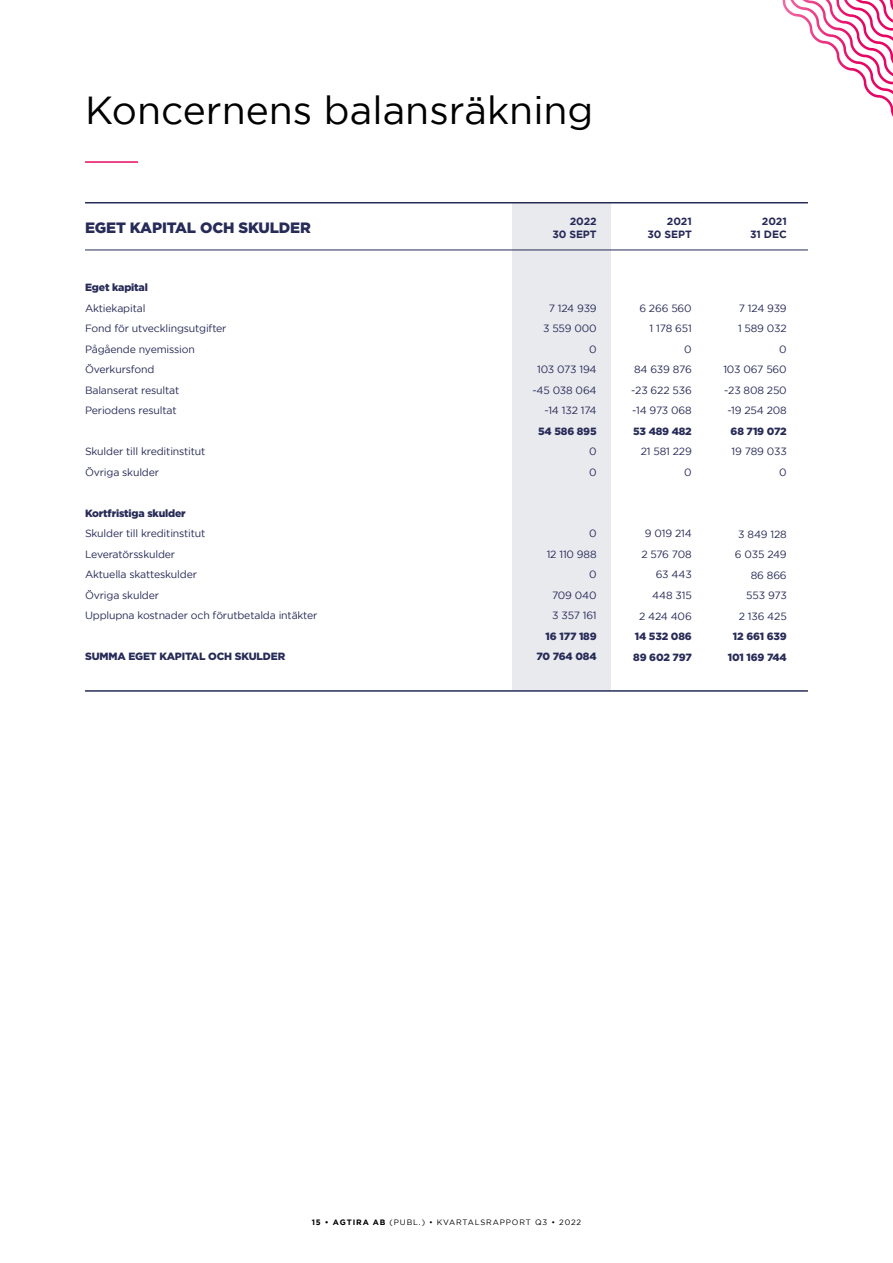
<style>
.page{position:relative;width:893px;height:1263px;background:#fff}
.page>*{position:absolute;margin:0;border:0;box-sizing:border-box;transform-origin:0 0}
.t1{font:39px "Gotham";color:#000}
.t2{font:900 15px "Gotham";letter-spacing:-.01em;color:#272b57}
.t3{font:10.5px/20.5px "Gotham";letter-spacing:-.015em;color:#272b57;text-align:right}
.t4{font:900 10.5px/20.5px "Gotham";letter-spacing:-.015em;color:#272b57;text-align:right}
.t5{font:700 10.5px/12.8px "Gotham";letter-spacing:-.01em;color:#262957;text-align:right}
.t6{font:7.8px "Gotham";letter-spacing:.11em;color:#000}
.s1{font-weight:700}
</style>
<div class="page">
<div style="left:512px;top:202px;width:98px;height:488px;background:#e9eaee"></div>
<hr style="left:85px;top:161px;width:53px;height:2px;background:#e60965">
<hr style="left:85px;top:202px;width:723px;height:1px;background:#272b57">
<hr style="left:85px;top:250px;width:723px;height:1px;background:#272b57">
<hr style="left:85px;top:690px;width:723px;height:2px;background:#272b57">
<svg style="left:782px;top:0;width:111px;height:117px"></svg>
<h1 class="t1" style="left:85px;top:89px;width:510px">Koncernens balansräkning</h1>
<h2 class="t2" style="left:85px;top:219px;width:227px">EGET KAPITAL OCH SKULDER</h2>
<p class="t5" style="left:750px;top:215px;width:38px">2021<br>31 DEC</p>
<p class="t5" style="left:552px;top:215px;width:46px">2022<br>30 SEPT</p>
<p class="t5" style="left:647px;top:215px;width:46px">2021<br>30 SEPT</p>
<p class="t4" style="left:85px;top:277px;width:64px">Eget kapital</p>
<p class="t3" style="left:85px;top:298px;width:143px;text-align:left">Aktiekapital<br>Fond för utvecklingsutgifter<br>Pågående nyemission<br>Överkursfond<br>Balanserat resultat<br>Periodens resultat</p>
<p class="t3" style="left:85px;top:441px;width:122px;text-align:left">Skulder till kreditinstitut<br>Övriga skulder</p>
<p class="t4" style="left:85px;top:503px;width:102px">Kortfristiga skulder</p>
<p class="t3" style="left:85px;top:523px;width:234px;text-align:left">Skulder till kreditinstitut<br>Leveratörsskulder<br>Aktuella skatteskulder<br>Övriga skulder<br>Upplupna kostnader och förutbetalda intäkter</p>
<p class="t4" style="left:85px;top:646px;width:202px">SUMMA EGET KAPITAL OCH SKULDER</p>
<p class="t3" style="left:532px;top:298px;width:66px">7 124 939<br>3 559 000<br>0<br>103 073 194 -45 038 064 -14 132 174</p>
<p class="t4" style="left:538px;top:421px;width:60px">54 586 895</p>
<p class="t3" style="left:589px;top:441px;width:9px;text-align:left">0<br>0</p>
<p class="t3" style="left:547px;top:523px;width:51px">0<br>12 110 988<br>0<br>709 040<br>3 357 161</p>
<p class="t4" style="left:536px;top:626px;width:62px">16 177 189<br>70 764 084</p>
<p class="t3" style="left:631px;top:298px;width:62px">6 266 560<br>1 178 651<br>0<br>84 639 876 -23 622 536 -14 973 068</p>
<p class="t4" style="left:633px;top:421px;width:60px">53 489 482</p>
<p class="t3" style="left:641px;top:441px;width:53px">21 581 229<br>0</p>
<p class="t3" style="left:639px;top:523px;width:54px">9 019 214<br>2 576 708<br>63 443<br>448 315<br>2 424 406</p>
<p class="t4" style="left:633px;top:626px;width:60px;text-align:left">14 532 086<br>89 602 797</p>
<p class="t3" style="left:723px;top:298px;width:65px">7 124 939<br>1 589 032<br>0<br>103 067 560 -23 808 250 -19 254 208</p>
<p class="t4" style="left:731px;top:421px;width:58px">68 719 072</p>
<p class="t3" style="left:731px;top:441px;width:57px">19 789 033<br>0</p>
<p class="t3" style="left:735px;top:523px;width:53px">3 849 128<br>6 035 249<br>86 866<br>553 973<br>2 136 425</p>
<p class="t4" style="left:728px;top:626px;width:60px;text-align:center">12 661 639<br>101 169 744</p>
<p class="t6" style="left:312px;top:1218px;width:271px"><span class="s1">15 • AGTIRA AB</span> (PUBL.) • KVARTALSRAPPORT Q3 • 2022</p>
</div>
